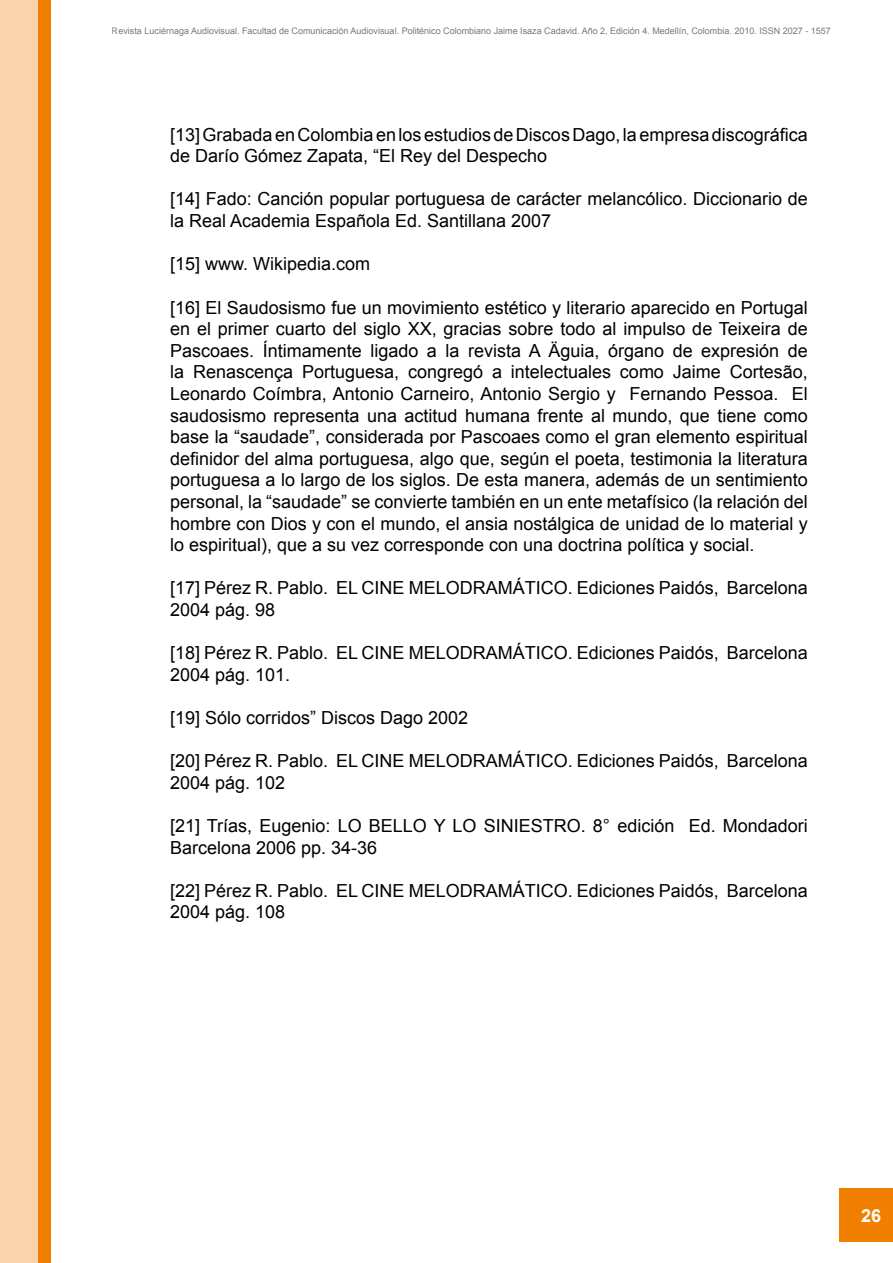
<style>
.page{position:relative;width:893px;height:1263px;background:#fff}
.page>*{position:absolute;margin:0;border:0;box-sizing:border-box;transform-origin:0 0}
.t1{font:18px/21.6px "Arial";color:#000}
.t2{font:700 18px "Arial";color:#fff}
.t3{font:9px "Arial";color:#231f20}
</style>
<div class="page">
<div style="left:0;top:0;width:43px;height:1263px;background:#f9d3a9"></div>
<div style="left:39px;top:0;width:12px;height:1263px;background:#f07f00"></div>
<div style="left:840px;top:1188px;width:53px;height:54px;background:#f07f00"></div>
<p class="t3" style="left:112px;top:25px;width:720px">Revista Luciérnaga Audiovisual. Facultad de Comunicación Audiovisual. Politénico Colombiano Jaime Isaza Cadavid. Año 2, Edición 4. Medellín, Colombia. 2010. ISSN 2027 - 1557</p>
<p class="t1" style="left:170px;top:124px;width:639px">[13] Grabada en Colombia en los estudios de Discos Dago, la empresa discográfica de Darío Gómez Zapata, “El Rey del Despecho</p>
<p class="t1" style="left:170px;top:189px;width:639px">[14] Fado: Canción popular portuguesa de carácter melancólico. Diccionario de la Real Academia Española Ed. Santillana 2007</p>
<p class="t1" style="left:170px;top:253px;width:202px">[15] www. Wikipedia.com</p>
<p class="t1" style="left:170px;top:297px;width:639px;text-align:justify">[16] El Saudosismo fue un movimiento estético y literario aparecido en Portugal en el primer cuarto del siglo XX, gracias sobre todo al impulso de Teixeira de Pascoaes. Íntimamente ligado a la revista A Äguia, órgano de expresión de la Renascença Portuguesa, congregó a intelectuales como Jaime Cortesão, Leonardo Coímbra, Antonio Carneiro, Antonio Sergio y Fernando Pessoa. El saudosismo representa una actitud humana frente al mundo, que tiene como base la “saudade”, considerada por Pascoaes como el gran elemento espiritual definidor del alma portuguesa, algo que, según el poeta, testimonia la literatura portuguesa a lo largo de los siglos. De esta manera, además de un sentimiento personal, la “saudade” se convierte también en un ente metafísico (la relación del hombre con Dios y con el mundo, el ansia nostálgica de unidad de lo material y lo espiritual), que a su vez corresponde con una doctrina política y social.</p>
<p class="t1" style="left:170px;top:577px;width:639px">[17] Pérez R. Pablo. EL CINE MELODRAMÁTICO. Ediciones Paidós, Barcelona<br>2004 pág. 98</p>
<p class="t1" style="left:170px;top:642px;width:639px">[18] Pérez R. Pablo. EL CINE MELODRAMÁTICO. Ediciones Paidós, Barcelona<br>2004 pág. 101.</p>
<p class="t1" style="left:170px;top:707px;width:300px">[19] Sólo corridos” Discos Dago 2002</p>
<p class="t1" style="left:170px;top:750px;width:639px">[20] Pérez R. Pablo. EL CINE MELODRAMÁTICO. Ediciones Paidós, Barcelona<br>2004 pág. 102</p>
<p class="t1" style="left:170px;top:815px;width:639px">[21] Trías, Eugenio: LO BELLO Y LO SINIESTRO. 8° edición Ed. Mondadori<br>Barcelona 2006 pp. 34-36</p>
<p class="t1" style="left:170px;top:880px;width:639px">[22] Pérez R. Pablo. EL CINE MELODRAMÁTICO. Ediciones Paidós, Barcelona<br>2004 pág. 108</p>
<p class="t2" style="left:861px;top:1203px;width:22px">26</p>
</div>
